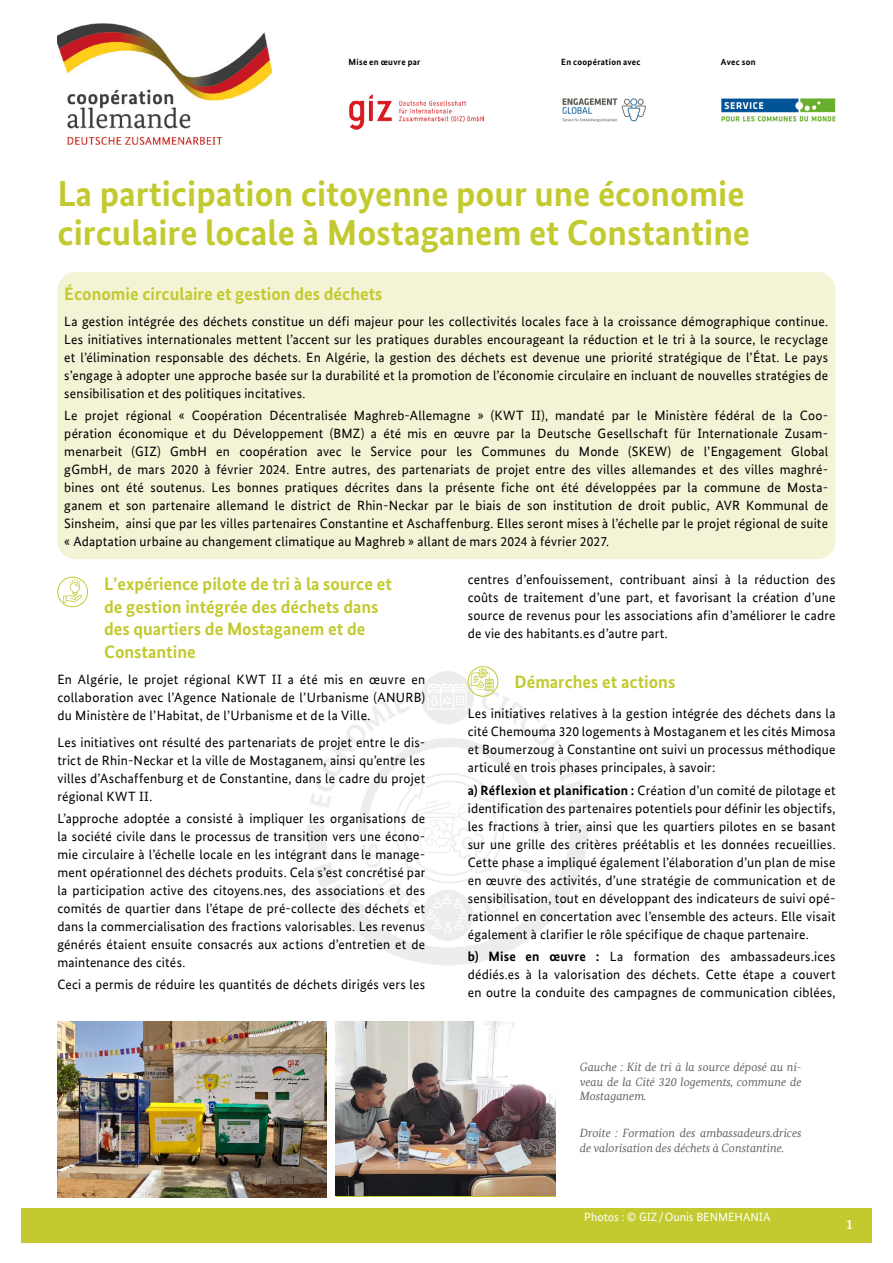
<style>
.page{position:relative;width:893px;height:1263px;background:#fff}
.page>*{position:absolute;margin:0;border:0;box-sizing:border-box;transform-origin:0 0}
.t1{font:700 36px/39px "Bundes Sans";color:#c2ca2f}
.t2{font:700 18px/22.5px "Bundes Sans";color:#c2ca2f}
.t3{font:13.5px/18px "Bundes Sans";letter-spacing:.015em;color:#000;text-align:justify}
.t4{font:700 13.5px "Bundes Serif";color:#fff}
.t5{font:italic 12px/14.4px "Bundes Serif";color:#646363;text-align:justify}
.t6{font:12px "Bundes Sans";color:#fff}
.t7{font:700 9px "Bundes Sans";letter-spacing:.03em;color:#000}
.s1{font-weight:700}
</style>
<div class="page">
<div style="left:21px;top:1208px;width:851px;height:34px;background:#c2ca2f"></div>
<img style="left:349px;top:94px;width:134px;height:36px">
<img style="left:562px;top:98px;width:84px;height:24px">
<img style="left:721px;top:98px;width:115px;height:24px">
<img style="left:57px;top:23px;width:215px;height:122px">
<svg style="left:307px;top:825px;width:231px;height:141px"></svg>
<div style="left:422px;top:890px;width:51px;height:51px;background:#ebedee;border-radius:50%"></div>
<div style="left:57px;top:272px;width:779px;height:287px;background:#f3f4d6;border-radius:18px"></div>
<img style="left:57px;top:1022px;width:270px;height:175px">
<img style="left:336px;top:1022px;width:220px;height:173px">
<div style="left:468px;top:666px;width:30px;height:31px;border:1px solid #c2ca2f;border-radius:15px"></div>
<div style="left:57px;top:577px;width:31px;height:30px;border:1px solid #c2ca2f;border-radius:15px"></div>
<svg style="left:63px;top:579px;width:19px;height:23px"></svg>
<svg style="left:313px;top:668px;width:275px;height:264px"></svg>
<p class="t7" style="left:349px;top:56px;width:73px">Mise en œuvre par</p>
<p class="t7" style="left:561px;top:56px;width:81px">En coopération avec</p>
<p class="t7" style="left:721px;top:56px;width:36px">Avec son</p>
<h1 class="t1" style="left:57px;top:174px;width:694px">La participation citoyenne pour une économie circulaire locale à Mostaganem et Constantine</h1>
<h2 class="t2" style="left:64px;top:282px;width:320px">Économie circulaire et gestion des déchets</h2>
<p class="t3" style="left:64px;top:312px;width:765px">La gestion intégrée des déchets constitue un défi majeur pour les collectivités locales face à la croissance démographique continue.<br>Les initiatives internationales mettent l’accent sur les pratiques durables encourageant la réduction et le tri à la source, le recyclage et l’élimination responsable des déchets. En Algérie, la gestion des déchets est devenue une priorité stratégique de l’État. Le pays s’engage à adopter une approche basée sur la durabilité et la promotion de l’économie circulaire en incluant de nouvelles stratégies de sensibilisation et des politiques incitatives.</p>
<p class="t3" style="left:64px;top:407px;width:765px">Le projet régional « Coopération Décentralisée Maghreb-Allemagne » (KWT II), mandaté par le Ministère fédéral de la Coo&shy;pération économique et du Développement (BMZ) a été mis en œuvre par la Deutsche Gesellschaft für Internationale Zusam&shy;menarbeit (GIZ) GmbH en coopération avec le Service pour les Communes du Monde (SKEW) de l’Engagement Global gGmbH, de mars 2020 à février 2024. Entre autres, des partenariats de projet entre des villes allemandes et des villes maghré&shy;bines ont été soutenus. Les bonnes pratiques décrites dans la présente fiche ont été développées par la commune de Mosta&shy;ganem et son partenaire allemand le district de Rhin-Neckar par le biais de son institution de droit public, AVR Kommunal de Sinsheim, ainsi que par les villes partenaires Constantine et Aschaffenburg. Elles seront mises à l’échelle par le projet régional de suite « Adaptation urbaine au changement climatique au Maghreb » allant de mars 2024 à février 2027.</p>
<h2 class="t2" style="left:104px;top:573px;width:289px">L’expérience pilote de tri à la source et de gestion intégrée des déchets dans des quartiers de Mostaganem et de<br>Constantine</h2>
<p class="t3" style="left:57px;top:671px;width:369px">En Algérie, le projet régional KWT II a été mis en œuvre en collaboration avec l’Agence Nationale de l’Urbanisme (ANURB) du Ministère de l’Habitat, de l’Urbanisme et de la Ville.</p>
<p class="t3" style="left:57px;top:733px;width:369px">Les initiatives ont résulté des partenariats de projet entre le dis&shy;trict de Rhin-Neckar et la ville de Mostaganem, ainsi qu’entre les villes d’Aschaffenburg et de Constantine, dans le cadre du projet régional KWT II.</p>
<p class="t3" style="left:57px;top:809px;width:369px">L’approche adoptée a consisté à impliquer les organisations de la société civile dans le processus de transition vers une écono&shy;mie circulaire à l’échelle locale en les intégrant dans le manage&shy;ment opérationnel des déchets produits. Cela s’est concrétisé par la participation active des citoyens.nes, des associations et des comités de quartier dans l’étape de pré-collecte des déchets et dans la commercialisation des fractions valorisables. Les revenus générés étaient ensuite consacrés aux actions d’entretien et de maintenance des cités.</p>
<p class="t3" style="left:57px;top:976px;width:369px">Ceci a permis de réduire les quantités de déchets dirigés vers les</p>
<p class="t3" style="left:468px;top:571px;width:369px">centres d’enfouissement, contribuant ainsi à la réduction des coûts de traitement d’une part, et favorisant la création d’une source de revenus pour les associations afin d’améliorer le cadre de vie des habitants.es d’autre part.</p>
<h2 class="t2" style="left:514px;top:670px;width:162px">Démarches et actions</h2>
<p class="t3" style="left:468px;top:705px;width:369px">Les initiatives relatives à la gestion intégrée des déchets dans la cité Chemouma 320 logements à Mostaganem et les cités Mimosa et Boumerzoug à Constantine ont suivi un processus méthodique articulé en trois phases principales, à savoir:</p>
<p class="t3" style="left:468px;top:781px;width:369px"><span class="s1">a) Réflexion et planification :</span> Création d’un comité de pilotage et identification des partenaires potentiels pour définir les objectifs, les fractions à trier, ainsi que les quartiers pilotes en se basant sur une grille des critères préétablis et les données recueillies.<br>Cette phase a impliqué également l’élaboration d’un plan de mise en œuvre des activités, d’une stratégie de communication et de sensibilisation, tout en développant des indicateurs de suivi opé&shy;rationnel en concertation avec l’ensemble des acteurs. Elle visait également à clarifier le rôle spécifique de chaque partenaire.</p>
<p class="t3" style="left:468px;top:947px;width:369px"><span class="s1">b) Mise en œuvre :</span> La formation des ambassadeurs.ices dédiés.es à la valorisation des déchets. Cette étape a couvert en outre la conduite des campagnes de communication ciblées,</p>
<p class="t5" style="left:580px;top:1060px;width:223px">Gauche : Kit de tri à la source déposé au ni&shy;veau de la Cité 320 logements, commune de Mostaganem.</p>
<p class="t5" style="left:580px;top:1126px;width:223px">Droite : Formation des ambassadeurs.drices de valorisation des déchets à Constantine.</p>
<p class="t6" style="left:584px;top:1210px;width:188px">Photos : © GIZ/Ounis BENMEHANIA</p>
<p class="t4" style="left:846px;top:1216px;width:8px">1</p>
</div>
